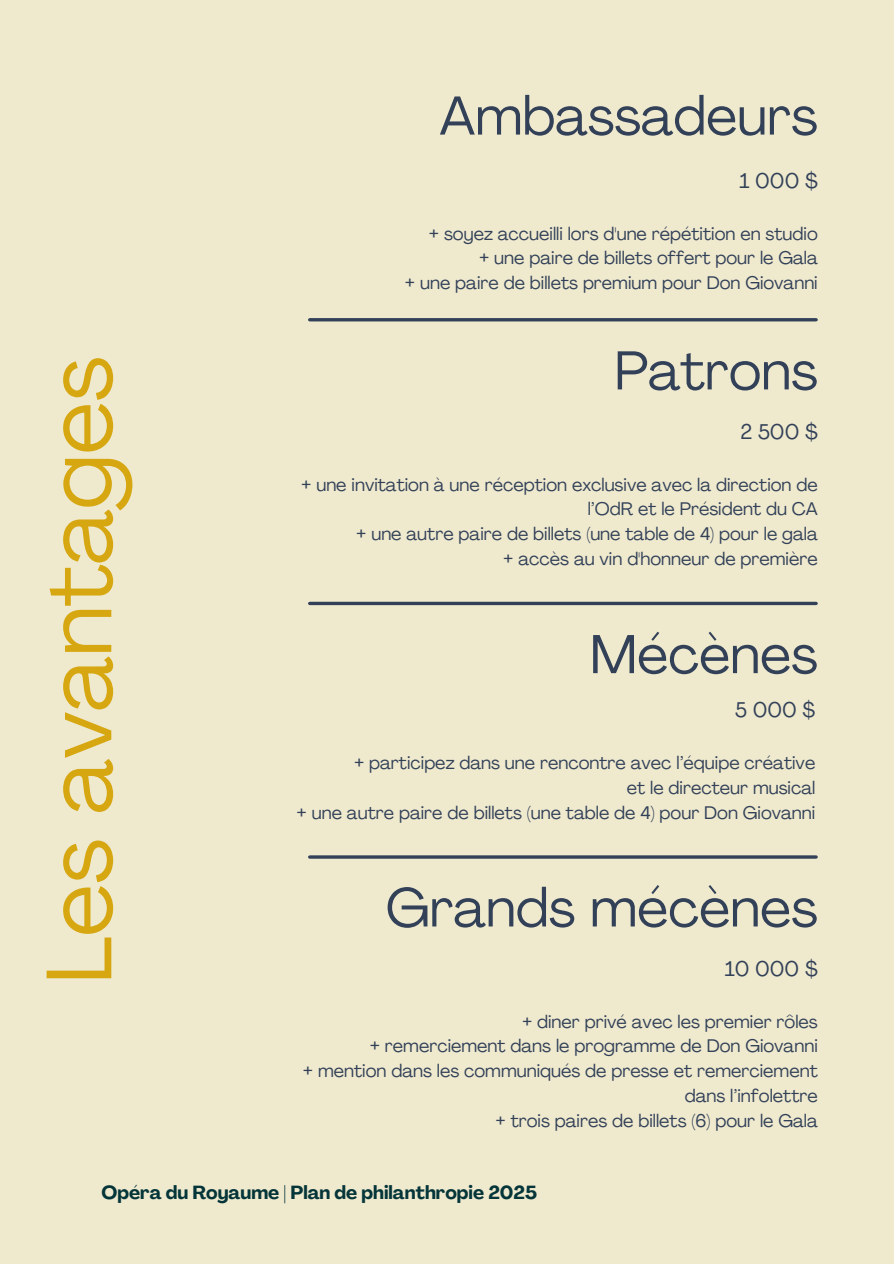
<style>
.page{position:relative;width:894px;height:1264px;background:#fff}
.page>*{position:absolute;margin:0;border:0;box-sizing:border-box;transform-origin:0 0}
.t1{font:91.65px "Agrandir";color:#d6a710}
.t2{font:54px "Agrandir";color:#324158}
.t3{font:21px "Agrandir";color:#324158}
.t4{font:700 18.75px "Agrandir";color:#043539}
.t5{font:18px/24.8px "Agrandir";color:#324158;text-align:right}
</style>
<div class="page">
<div style="left:0;top:0;width:893px;height:1263px;background:#efe9ce"></div>
<hr style="left:309px;top:318px;width:506px;height:3px;background:#324158">
<svg style="left:309px;top:601px;width:506px;height:4px;background:#56616e"></svg>
<hr style="left:309px;top:855px;width:506px;height:3px;background:#324158">
<h1 class="t1" style="left:42px;top:983px;width:629px;rotate:-90deg">Les avantages</h1>
<h2 class="t2" style="left:439px;top:94px;width:380px">Ambassadeurs</h2>
<h3 class="t3" style="left:739px;top:172px;width:80px">1 000 $</h3>
<p class="t5" style="left:429px;top:223px;width:390px">+ soyez accueilli lors d'une répétition en studio</p>
<p class="t5" style="left:479px;top:247px;width:340px">+ une paire de billets offert pour le Gala</p>
<p class="t5" style="left:405px;top:272px;width:414px">+ une paire de billets premium pour Don Giovanni</p>
<p class="t2" style="left:614px;top:349px;width:205px">Patrons</p>
<h2 class="t3" style="left:740px;top:423px;width:79px">2 500 $</h2>
<h3 class="t5" style="left:301px;top:474px;width:518px">+ une invitation à une réception exclusive avec la direction de l’OdR et le Président du CA</h3>
<p class="t5" style="left:356px;top:523px;width:463px">+ une autre paire de billets (une table de 4) pour le gala</p>
<p class="t5" style="left:503px;top:548px;width:316px">+ accès au vin d'honneur de première</p>
<p class="t2" style="left:589px;top:632px;width:229px">Mécènes</p>
<h2 class="t3" style="left:735px;top:701px;width:82px">5 000 $</h2>
<h3 class="t5" style="left:354px;top:752px;width:462px">+ participez dans une rencontre avec l’équipe créative</h3>
<p class="t5" style="left:626px;top:777px;width:190px">et le directeur musical</p>
<p class="t5" style="left:296px;top:801px;width:520px">+ une autre paire de billets (une table de 4) pour Don Giovanni</p>
<p class="t2" style="left:385px;top:886px;width:433px">Grands mécènes</p>
<p class="t3" style="left:724px;top:960px;width:94px">10 000 $</p>
<h2 class="t5" style="left:522px;top:1010px;width:297px">+ diner privé avec les premier rôles</h2>
<h3 class="t5" style="left:369px;top:1035px;width:449px">+ remerciement dans le programme de Don Giovanni</h3>
<p class="t5" style="left:303px;top:1060px;width:516px">+ mention dans les communiqués de presse et remerciement dans l’infolettre</p>
<p class="t5" style="left:495px;top:1109px;width:324px">+ trois paires de billets (6) pour le Gala</p>
<p class="t4" style="left:101px;top:1184px;width:437px">Opéra du Royaume | Plan de philanthropie 2025</p>
</div>
